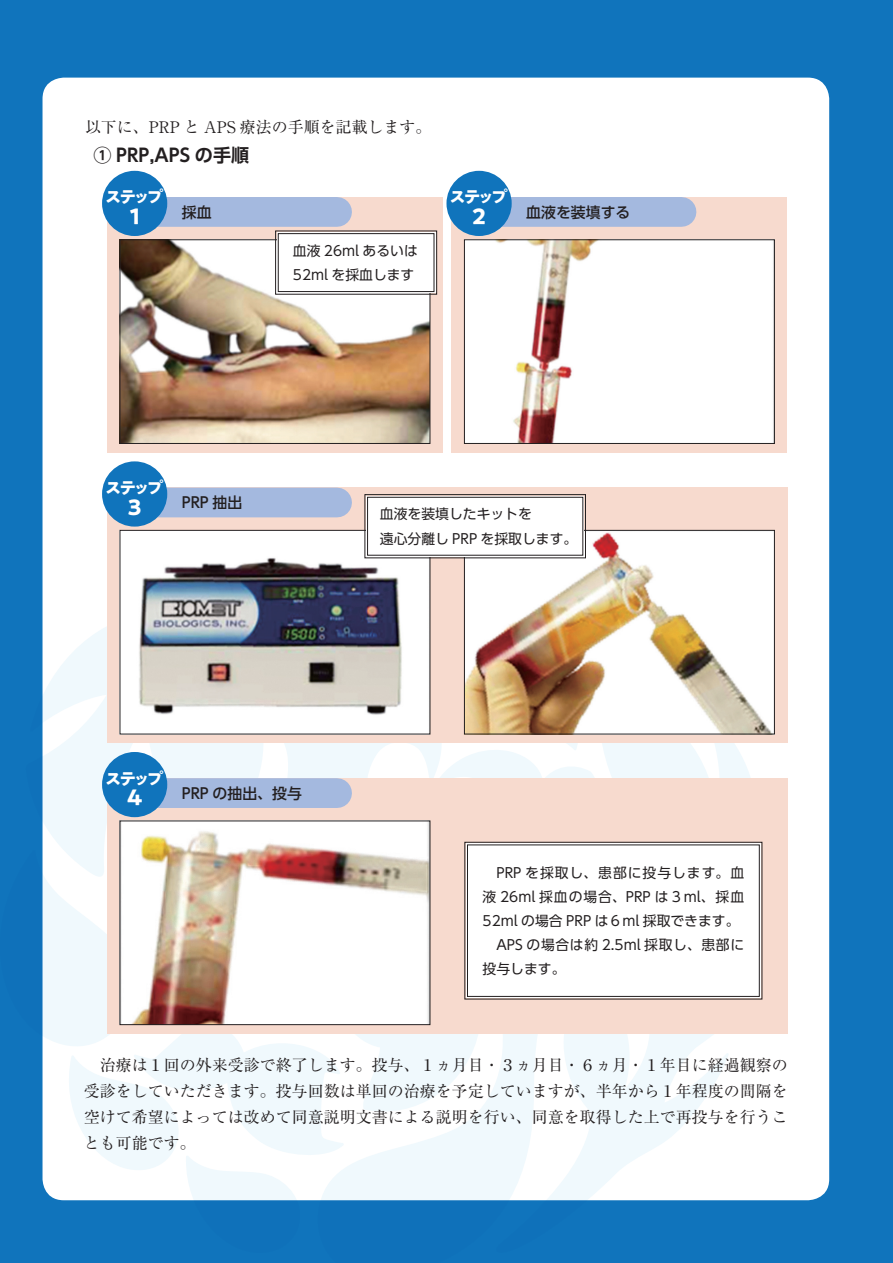
<style>
.page{position:relative;width:893px;height:1263px;background:#1074bc}
.page>*{position:absolute;margin:0;border:0;box-sizing:border-box;transform-origin:0 0}
.t1{font:700 21.3px "PA1 Gothic Std";color:#fff}
.t2{font:700 18px "UD Shin Go Pro De";color:#231f20}
.t3{font:700 16.95px "PA1 Gothic Std";letter-spacing:-.19em;color:#fff}
.t4{font:15.9px/26.1px "Ryumin Pr 6";letter-spacing:.005em;color:#231f20;text-align:justify}
.t5{font:500 14.85px "UD Shin Go Pro";color:#231f20}
.t6{font:13.8px/24.2px "UD Shin Go Pro";color:#231f20}
</style>
<div class="page">
<div style="left:43px;top:78px;width:786px;height:1122px;background:#fff;border-radius:21px"></div>
<svg style="left:42px;top:497px;width:723px;height:704px;fill:#f0f9fd"></svg>
<div style="left:107px;top:197px;width:336px;height:255px;background:#f7dace"></div>
<div style="left:107px;top:488px;width:680px;height:255px;background:#f7dace"></div>
<div style="left:107px;top:778px;width:680px;height:255px;background:#f7dace"></div>
<div style="left:451px;top:197px;width:336px;height:255px;background:#f7dace"></div>
<img style="left:122px;top:242px;width:306px;height:200px">
<div style="left:120px;top:240px;width:310px;height:204px;border:1px solid #231f20"></div>
<img style="left:466px;top:242px;width:307px;height:200px">
<div style="left:464px;top:240px;width:311px;height:204px;border:1px solid #231f20"></div>
<img style="left:122px;top:532px;width:306px;height:200px">
<img style="left:466px;top:532px;width:307px;height:200px">
<div style="left:464px;top:530px;width:311px;height:204px;border:1px solid #231f20"></div>
<img style="left:122px;top:823px;width:306px;height:200px">
<div style="left:120px;top:821px;width:310px;height:204px;border:1px solid #231f20"></div>
<div style="left:146px;top:197px;width:191px;height:30px;background:#a4b9df"></div>
<div style="left:102px;top:171px;width:65px;height:65px;background:#1074bc;border-radius:50%"></div>
<div style="left:490px;top:197px;width:191px;height:30px;background:#a4b9df"></div>
<div style="left:446px;top:171px;width:66px;height:65px;background:#1074bc;border-radius:50%"></div>
<div style="left:146px;top:488px;width:191px;height:29px;background:#a4b9df"></div>
<div style="left:102px;top:461px;width:65px;height:66px;background:#1074bc;border-radius:50%"></div>
<div style="left:146px;top:778px;width:191px;height:30px;background:#a4b9df"></div>
<div style="left:102px;top:752px;width:65px;height:65px;background:#1074bc;border-radius:50%"></div>
<svg style="left:275px;top:230px;width:162px;height:65px"></svg>
<div style="left:278px;top:233px;width:156px;height:59px;border:1px solid #231f20"></div>
<svg style="left:364px;top:494px;width:222px;height:64px"></svg>
<div style="left:367px;top:497px;width:216px;height:58px;border:1px solid #231f20"></div>
<div style="left:464px;top:842px;width:298px;height:157px;background:#fff"></div>
<div style="left:467px;top:845px;width:293px;height:152px;border:1px solid #231f20"></div>
<p class="t4" style="left:85px;top:113px;width:348px">以下に、PRP と APS 療法の手順を記載します。</p>
<p class="t2" style="left:94px;top:140px;width:157px">① PRP,APS の手順</p>
<p class="t3" style="left:105px;top:186px;width:60px">ステップ</p>
<h1 class="t1" style="left:130px;top:203px;width:12px">1</h1>
<p class="t5" style="left:526px;top:200px;width:106px">血液を装填する</p>
<p class="t3" style="left:449px;top:186px;width:60px">ステップ</p>
<h1 class="t1" style="left:473px;top:203px;width:15px">2</h1>
<p class="t5" style="left:182px;top:200px;width:31px">採血</p>
<p class="t6" style="left:293px;top:238px;width:127px">血液 26ml あるいは<br>52ml を採血します</p>
<p class="t3" style="left:105px;top:477px;width:60px">ステップ</p>
<h1 class="t1" style="left:128px;top:493px;width:15px">3</h1>
<p class="t5" style="left:182px;top:490px;width:62px">PRP 抽出</p>
<p class="t6" style="left:380px;top:502px;width:199px">血液を装填したキットを<br>遠心分離し PRP を採取します。</p>
<p class="t3" style="left:105px;top:767px;width:60px">ステップ</p>
<h1 class="t1" style="left:127px;top:784px;width:17px">4</h1>
<p class="t5" style="left:182px;top:781px;width:122px">PRP の抽出、投与</p>
<p class="t6" style="left:483px;top:860px;width:263px">　PRP を採取し、患部に投与します。血液 26ml 採血の場合、PRP は３ml、採血<br>52ml の場合 PRP は６ml 採取できます。　APS の場合は約 2.5ml 採取し、患部に投与します。</p>
<p class="t4" style="left:84px;top:1051px;width:705px">　治療は１回の外来受診で終了します。投与、１ヵ月目・３ヵ月目・６ヵ月・１年目に経過観察の受診をしていただきます。投与回数は単回の治療を予定していますが、半年から１年程度の間隔を空けて希望によっては改めて同意説明文書による説明を行い、同意を取得した上で再投与を行うことも可能です。</p>
</div>
